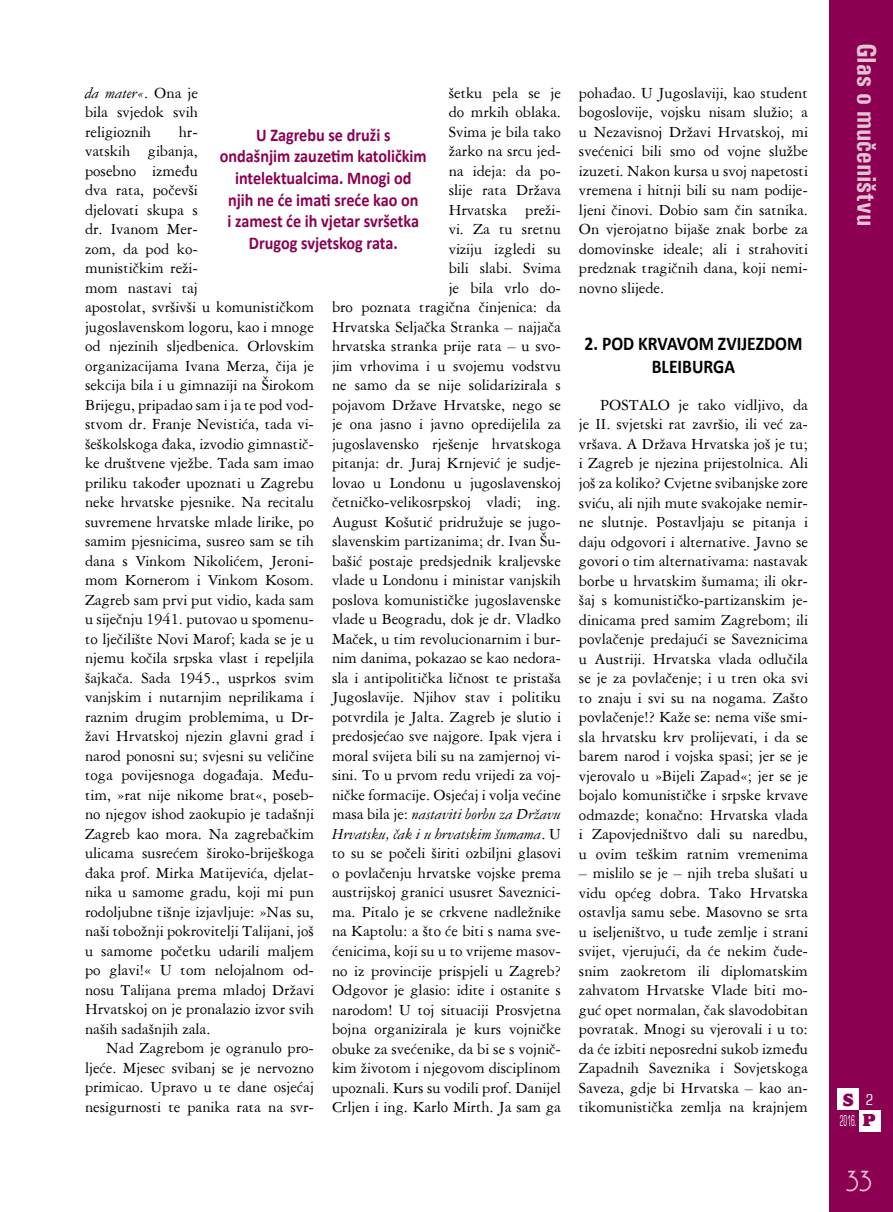
<style>
.page{position:relative;width:893px;height:1212px;background:#fff}
.page>*{position:absolute;margin:0;border:0;box-sizing:border-box;transform-origin:0 0}
.t1{font:700 condensed 27px "Univers";color:#e3c2d1}
.t2{font:27px "Andes";color:#e3c2d1}
.t3{font:700 19.5px/23.4px "Calibri";color:#000;text-align:center;scale:.9 1}
.t4{font:700 18px/21.6px "Calibri";color:#8c0052;text-align:center;scale:.9 1}
.t5{font:800 18px "Alfredo";color:#8c0052}
.t6{font:16.5px/19.5px "American Garamond BT";color:#000;text-align:justify}
.t7{font:condensed 15px "Square 721 BT";color:#fff;scale:.5 1}
.t8{font:condensed 15px "Square 721 BT";color:#fff}
.s1{font-style:italic}
.s2{font-family:"Alfredo";font-weight:800;font-stretch:normal;font-size:18px;color:#8c0052}
</style>
<div class="page">
<div style="left:829px;top:0;width:64px;height:1212px;background:#8c0052"></div>
<div style="left:838px;top:1089px;width:21px;height:21px;background:#fff"></div>
<div style="left:859px;top:1110px;width:21px;height:21px;background:#fff"></div>
<p class="t6" style="left:332px;top:83px;width:230px;text-align:right">šetku pela se je<br>do mrkih oblaka.<br>Svima je bila tako<br>žarko na srcu jed-<br>na ideja: da po-<br>slije rata Država<br>Hrvatska preži-<br>vi. Za tu sretnu<br>viziju izgledi su<br>bili slabi. Svima<br>je bila vrlo do-<br>bro poznata tragična činjenica: da<br>Hrvatska Seljačka Stranka – najjača hrvatska stranka prije rata – u svo&shy;jim vrhovima i u svojemu vodstvu ne samo da se nije solidarizirala s pojavom Države Hrvatske, nego se je ona jasno i javno opredijelila za jugoslavensko rješenje hrvatskoga pitanja: dr. Juraj Krnjević je sudje&shy;lovao u Londonu u jugoslavenskoj četničko-velikosrpskoj vladi; ing.<br>August Košutić pridružuje se jugo&shy;slavenskim partizanima; dr. Ivan Šu&shy;bašić postaje predsjednik kraljevske vlade u Londonu i ministar vanjskih poslova komunističke jugoslavenske vlade u Beogradu, dok je dr. Vladko<br>Maček, u tim revolucionarnim i bur&shy;nim danima, pokazao se kao nedora&shy;sla i antipolitička ličnost te pristaša<br>Jugoslavije. Njihov stav i politiku potvrdila je Jalta. Zagreb je slutio i predosjećao sve najgore. Ipak vjera i moral svijeta bili su na zamjernoj vi&shy;sini. To u prvom redu vrijedi za voj&shy;ničke formacije. Osjećaj i volja većine masa bila je: <span class="s1">nastaviti borbu za Državu<br>Hrvatsku, čak i u hrvatskim šumama</span>. U to su se počeli širiti ozbiljni glasovi o povlačenju hrvatske vojske prema austrijskoj granici ususret Saveznici&shy;ma. Pitalo je se crkvene nadležnike na Kaptolu: a što će biti s nama sve&shy;ćenicima, koji su u to vrijeme masov&shy;no iz provincije prispjeli u Zagreb?<br>Odgovor je glasio: idite i ostanite s narodom! U toj situaciji Prosvjetna bojna organizirala je kurs vojničke obuke za svećenike, da bi se s vojnič&shy;kim životom i njegovom disciplinom upoznali. Kurs su vodili prof. Danijel<br>Crljen i ing. Karlo Mirth. Ja sam ga</p>
<p class="t6" style="left:579px;top:83px;width:230px">pohađao. U Jugoslaviji, kao student bogoslovije, vojsku nisam služio; a u Nezavisnoj Državi Hrvatskoj, mi svećenici bili smo od vojne službe izuzeti. Nakon kursa u svoj napetosti vremena i hitnji bili su nam podije&shy;ljeni činovi. Dobio sam čin satnika.<br>On vjerojatno bijaše znak borbe za domovinske ideale; ali i strahoviti predznak tragičnih dana, koji nemi&shy;novno slijede.</p>
<p class="t6" style="left:85px;top:82px;width:114px"><span class="s1">da mater«</span>. Ona je bila svjedok svih religioznih</p>
<p class="t6" style="left:85px;top:121px;width:230px;text-align:left;text-indent:94px">hr-<br>vatskih gibanja,<br>posebno između<br>dva rata, počevši<br>djelovati skupa s<br>dr. Ivanom Mer-<br>zom, da pod ko-<br>munističkim reži-<br>mom nastavi taj<br>apostolat, svršivši u komunističkom jugoslavenskom logoru, kao i mnoge od njezinih sljedbenica. Orlovskim organizacijama Ivana Merza, čija je sekcija bila i u gimnaziji na Širokom<br>Brijegu, pripadao sam i ja te pod vod&shy;stvom dr. Franje Nevistića, tada vi&shy;šeškolskoga đaka, izvodio gimnastič&shy;ke društvene vježbe. Tada sam imao priliku također upoznati u Zagrebu neke hrvatske pjesnike. Na recitalu suvremene hrvatske mlade lirike, po samim pjesnicima, susreo sam se tih dana s Vinkom Nikolićem, Jeroni&shy;mom Kornerom i Vinkom Kosom.<br>Zagreb sam prvi put vidio, kada sam u siječnju 1941. putovao u spomenu&shy;to lječilište Novi Marof; kada se je u njemu kočila srpska vlast i repeljila šajkača. Sada 1945., usprkos svim vanjskim i nutarnjim neprilikama i raznim drugim problemima, u Dr&shy;žavi Hrvatskoj njezin glavni grad i narod ponosni su; svjesni su veličine toga povijesnoga događaja. Među&shy;tim, »rat nije nikome brat«, poseb&shy;no njegov ishod zaokupio je tadašnji<br>Zagreb kao mora. Na zagrebačkim ulicama susrećem široko-briješkoga đaka prof. Mirka Matijevića, djelat&shy;nika u samome gradu, koji mi pun rodoljubne tišnje izjavljuje: »Nas su, naši tobožnji pokrovitelji Talijani, još u samome početku udarili maljem po glavi!« U tom nelojalnom od&shy;nosu Talijana prema mladoj Državi<br>Hrvatskoj on je pronalazio izvor svih naših sadašnjih zala.</p>
<p class="t6" style="left:85px;top:1038px;width:230px;text-indent:21px">Nad Zagrebom je ogranulo pro&shy;ljeće. Mjesec svibanj se je nervozno primicao. Upravo u te dane osjećaj nesigurnosti te panika rata na svr-</p>
<p class="t4" style="left:220px;top:123px;width:231px">U Zagrebu se druži s ondašnjim zauzetim katoličkim intelektualcima. Mnogi od<br>njih ne će imati sreće kao on<br>i zamest će ih vjetar svršetka<br>Drugog svjetskog rata.</p>
<p class="t3" style="left:584px;top:331px;width:244px">2. POD KRVAVOM ZVIJEZDOM<br>BLEIBURGA</p>
<p class="t6" style="left:579px;top:395px;width:230px;text-indent:21px">POSTALO je tako vidljivo, da je II. svjetski rat završio, ili već za&shy;vršava. A Država Hrvatska još je tu; i Zagreb je njezina prijestolnica. Ali još za koliko? Cvjetne svibanjske zore sviću, ali njih mute svakojake nemir&shy;ne slutnje. Postavljaju se pitanja i daju odgovori i alternative. Javno se govori o tim alternativama: nastavak borbe u hrvatskim šumama; ili okr&shy;šaj s komunističko-partizanskim je&shy;dinicama pred samim Zagrebom; ili povlačenje predajući se Saveznicima u Austriji. Hrvatska vlada odlučila se je za povlačenje; i u tren oka svi to znaju i svi su na nogama. Zašto povlačenje!? Kaže se: nema više smi&shy;sla hrvatsku krv prolijevati, i da se barem narod i vojska spasi; jer se je vjerovalo u »Bijeli Zapad«; jer se je bojalo komunističke i srpske krvave odmazde; konačno: Hrvatska vlada i Zapovjedništvo dali su naredbu, u ovim teškim ratnim vremenima</p>
<p class="t6" style="left:579px;top:863px;width:230px">– mislilo se je – njih treba slušati u vidu općeg dobra. Tako Hrvatska ostavlja samu sebe. Masovno se srta u iseljeništvo, u tuđe zemlje i strani svijet, vjerujući, da će nekim čude&shy;snim zaokretom ili diplomatskim zahvatom Hrvatske Vlade biti mo&shy;guć opet normalan, čak slavodobitan povratak. Mnogi su vjerovali i u to: da će izbiti neposredni sukob između Zapadnih Saveznika i Sovjetskoga Saveza, gdje bi Hrvatska – kao an&shy;tikomunistička zemlja na krajnjem</p>
<h1 class="t1" style="left:883px;top:43px;width:185px;rotate:90deg">Glas o mučeništvu</h1>
<p class="t5" style="left:843px;top:1090px;width:12px">S</p>
<p class="t7" style="left:840px;top:1112px;width:73px">2016. <span class="s2">p</span></p>
<p class="t8" style="left:866px;top:1090px;width:9px">2</p>
<h1 class="t2" style="left:846px;top:1169px;width:27px">33</h1>
</div>
